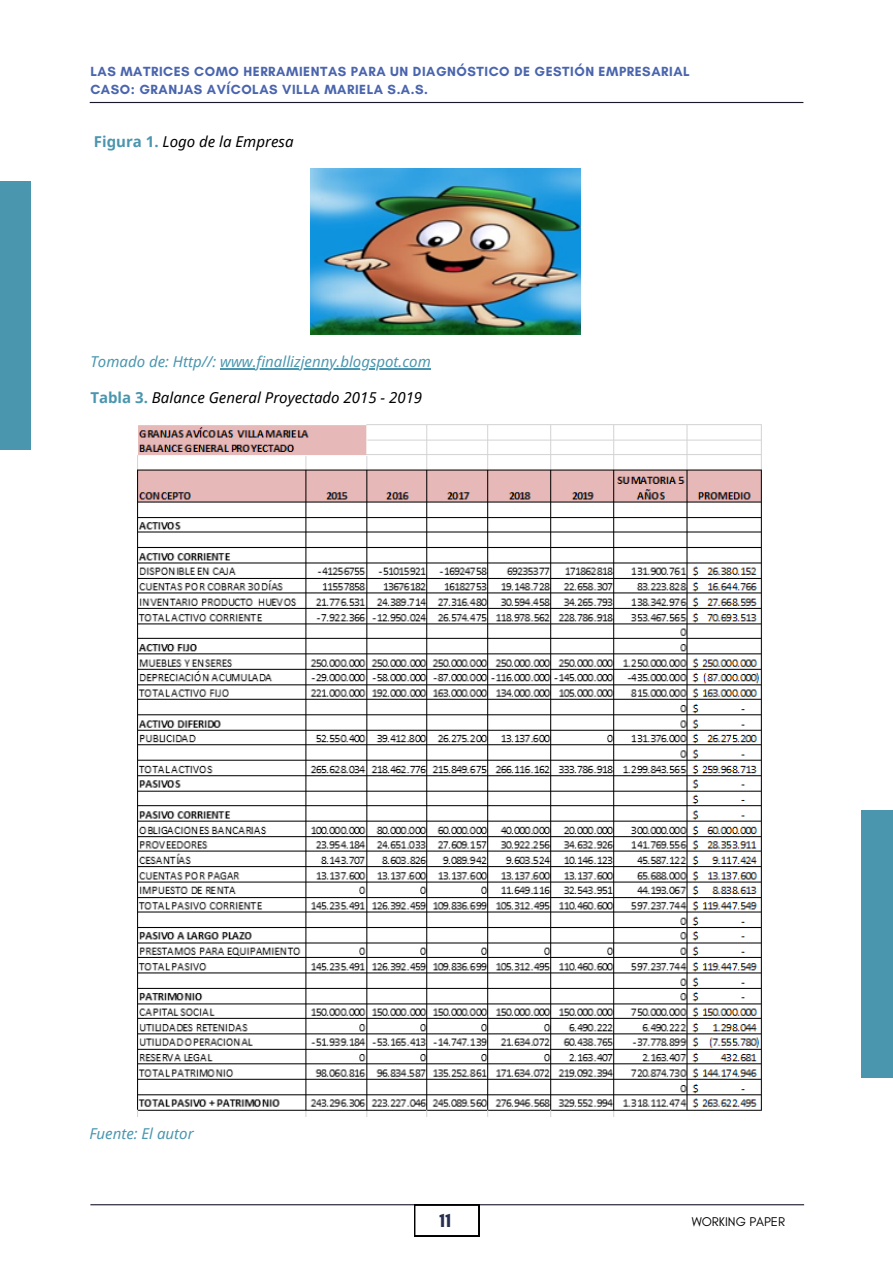
<style>
.page{position:relative;width:893px;height:1264px;background:#fff}
.page>*{position:absolute;margin:0;border:0;box-sizing:border-box;transform-origin:0 0}
.t1{font:700 19.5px "Glacial Indifference";color:#262f50}
.t2{font:italic 15px "Noto Sans";color:#000}
.t3{font:italic 15px "Noto Sans";color:#4a96af}
.t4{font:700 13.5px/18px "Glacial Indifference";letter-spacing:.04em;color:#4a65ae}
.t5{font:12.9px "Glacial Indifference";color:#000}
.s1{font-weight:700;font-style:normal;color:#4a96af}
</style>
<div class="page">
<div style="left:0;top:181px;width:31px;height:268px;background:#4a96af"></div>
<div style="left:861px;top:810px;width:31px;height:268px;background:#4a96af"></div>
<hr style="left:90px;top:1204px;width:714px;height:1px;background:#1a172a">
<svg style="left:414px;top:1204px;width:65px;height:32px"></svg>
<hr style="left:90px;top:102px;width:713px;height:1px;background:#1a172a">
<img style="left:311px;top:169px;width:269px;height:165px">
<img style="left:137px;top:424px;width:625px;height:691px">
<hr style="left:220px;top:368px;width:211px;height:1px;background:#4a96af">
<p class="t4" style="left:90px;top:62px;width:601px">LAS MATRICES COMO HERRAMIENTAS PARA UN DIAGNÓSTICO DE GESTIÓN EMPRESARIAL<br>CASO: GRANJAS AVÍCOLAS VILLA MARIELA S.A.S.</p>
<p class="t2" style="left:94px;top:131px;width:201px"><span class="s1">Figura 1.</span> Logo de la Empresa</p>
<p class="t3" style="left:90px;top:351px;width:342px">Tomado de: Http//: www.finallizjenny.blogspot.com</p>
<p class="t2" style="left:90px;top:387px;width:333px"><span class="s1">Tabla 3.</span> Balance General Proyectado 2015 - 2019</p>
<p class="t3" style="left:89px;top:1122px;width:106px">Fuente: El autor</p>
<h1 class="t1" style="left:439px;top:1208px;width:13px">11</h1>
<p class="t5" style="left:691px;top:1213px;width:95px">WORKING PAPER</p>
</div>
